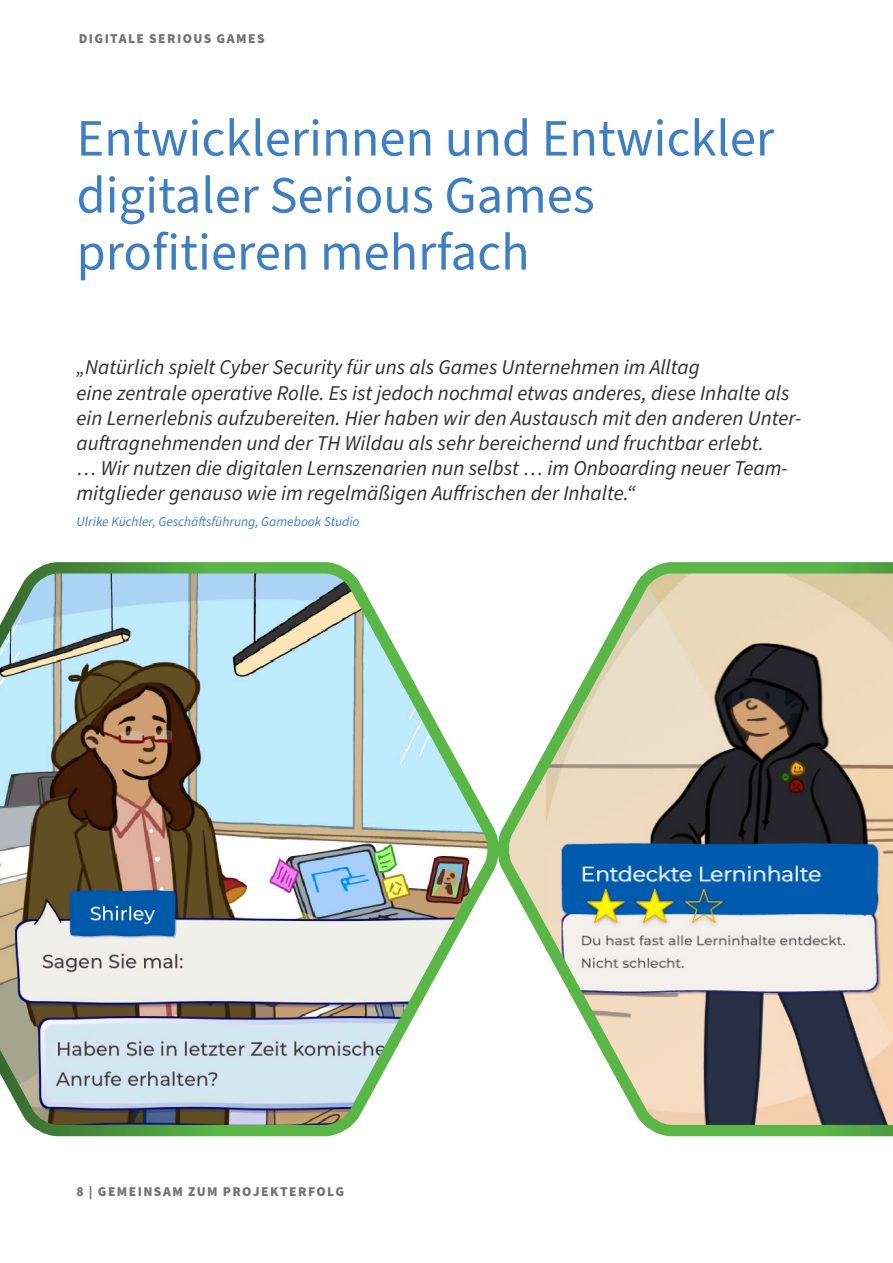
<style>
.page{position:relative;width:893px;height:1263px;background:#fff}
.page>*{position:absolute;margin:0;border:0;box-sizing:border-box;transform-origin:0 0}
.R3_Head_2{font:52.5px/57px "Source Sans Pro";color:#3d7fc2}
.Zitat_14pt{font:italic 21px/25.2px "Source Sans Pro";color:#312f30}
.Kopfzeile_li{font:900 13.5px "Source Sans Pro";letter-spacing:.105em;color:#737477}
.Zitat_14pt-2{font:italic 13.5px "Source Sans Pro";color:#3d7fc2}
</style>
<div class="page">
<svg style="left:510px;top:562px;width:383px;height:575px"></svg>
<svg style="left:0;top:562px;width:510px;height:575px"></svg>
<p class="Kopfzeile_li" style="left:79px;top:30px;width:187px">DIGITALE SERIOUS GAMES</p>
<p class="R3_Head_2" style="left:77px;top:111px;width:699px">Entwicklerinnen und Entwickler digitaler Serious Games profitieren mehrfach</p>
<p class="Zitat_14pt" style="left:77px;top:356px;width:726px">„Natürlich spielt Cyber Security für uns als Games Unternehmen im Alltag<br>eine zentrale operative Rolle. Es ist jedoch nochmal etwas anderes, diese Inhalte als ein Lernerlebnis aufzubereiten. Hier haben wir den Austausch mit den anderen Unter&shy;auftragnehmenden und der TH Wildau als sehr bereichernd und fruchtbar erlebt.<br>… Wir nutzen die digitalen Lernszenarien nun selbst … im Onboarding neuer Team&shy;mitglieder genauso wie im regelmäßigen Auffrischen der Inhalte.“</p>
<p class="Zitat_14pt-2" style="left:77px;top:512px;width:284px">Ulrike Küchler, Geschäftsführung, Gamebook Studio</p>
<p class="Kopfzeile_li" style="left:77px;top:1182px;width:269px">8 | GEMEINSAM ZUM PROJEKTERFOLG</p>
</div>
